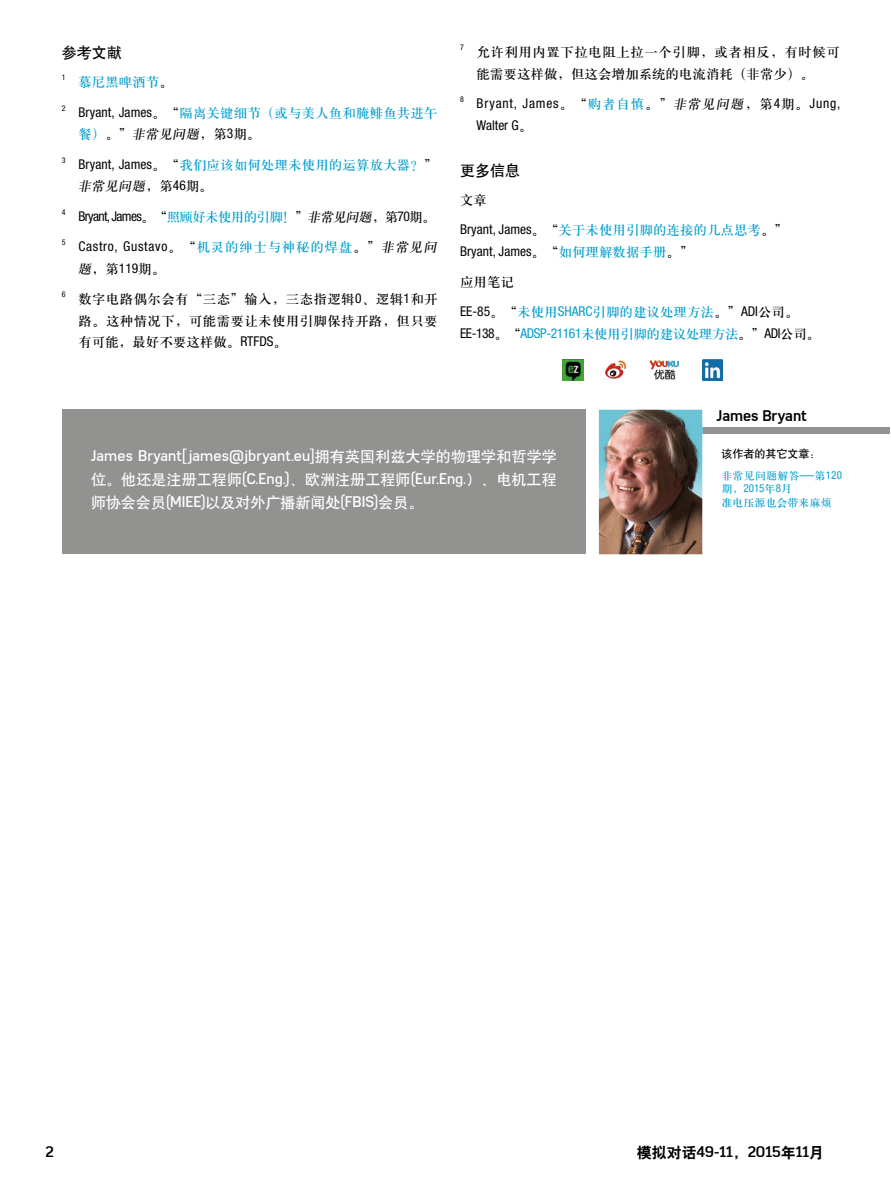
<style>
.page{position:relative;width:891px;height:1188px;background:#fff}
.page>*{position:absolute;margin:0;border:0;box-sizing:border-box;transform-origin:0 0}
.t1{font:15px/23.2px "H Yb 1 gj";letter-spacing:.005em;color:#fff}
.t2{font:500 15px "Azbuka Std";letter-spacing:.01em;color:#fff}
.t3{font:700 15px "Azbuka Std";color:#000}
.t4{font:15px "H Yb 1 gj";color:#000}
.t5{font:13.5px/21.8px "H Ya 3 gj";letter-spacing:.025em;color:#000;text-align:justify}
.t6{font:13.5px/21.8px "H Ya 3 gj";color:#009dce}
.t7{font:13.5px/21.8px "H Ya 3 gj";letter-spacing:-.03em;color:#009dce}
.t8{font:condensed 13.5px/21.8px "Helvetica Neue LT Std";letter-spacing:.06em;color:#000}
.t9{font:condensed 13.5px "Helvetica Neue LT Std";letter-spacing:-.05em;color:#000}
.t10{font:condensed 13.5px "Helvetica Neue LT Std";letter-spacing:.055em;color:#000}
.t11{font:condensed 13.5px "Helvetica Neue LT Std";color:#000}
.t12{font:11.1px "H Ya 3 gj";letter-spacing:.02em;color:#009dce}
.t13{font:11.1px "H Ya 3 gj";color:#009dce}
.t14{font:11.1px "H Yb 1 gj";color:#000}
.t15{font:condensed 11.1px "Helvetica Neue LT Std";color:#009dce}
.t16{font:condensed 7.8px "Helvetica Neue LT Std";color:#000}
.s1{color:#000}
.s2{font-family:"Helvetica Neue LT Std";font-stretch:condensed;color:#000}
.s3{font-style:italic;color:#000}
.s4{font-family:"H Ya 3 gj";font-stretch:normal}
.s5{font-family:"H Ya 3 gj";font-stretch:normal;color:#009dce}
.s6{font-family:"H Ya 3 gj";font-style:italic;font-stretch:normal}
.s7{font-style:italic}
.s8{font-family:"Helvetica Neue LT Std";font-stretch:condensed}
.s9{font-family:"H Yb 1 gj";font-weight:400}
.s10{font-family:"Azbuka Std";font-weight:500}
.s11{font-family:"H Yb 2 gj";font-weight:400}
</style>
<div class="page">
<div style="left:62px;top:410px;width:524px;height:144px;background:#929391"></div>
<img style="left:563px;top:359px;width:20px;height:22px">
<img style="left:604px;top:360px;width:23px;height:20px">
<img style="left:649px;top:360px;width:31px;height:20px">
<img style="left:702px;top:359px;width:21px;height:21px">
<div style="left:670px;top:427px;width:220px;height:6px;background:#929391"></div>
<img style="left:599px;top:410px;width:103px;height:144px">
<img style="left:670px;top:427px;width:32px;height:6px">
<p class="t4" style="left:62px;top:45px;width:61px">参考文献</p>
<p class="t16" style="left:62px;top:73px;width:5px">1</p>
<p class="t6" style="left:78px;top:72px;width:96px">慕尼黑啤酒节<span class="s1">。</span></p>
<p class="t16" style="left:62px;top:103px;width:5px">2</p>
<p class="t6" style="left:78px;top:102px;width:361px"><span class="s2">Bryant, James</span><span class="s1">。“</span>隔离关键细节（或与美人鱼和腌鲱鱼共进午餐）<span class="s1">。”</span><span class="s3">非常见问题</span><span class="s1">，第</span><span class="s2">3</span><span class="s1">期。</span></p>
<p class="t16" style="left:62px;top:155px;width:5px">3</p>
<p class="t6" style="left:78px;top:154px;width:361px"><span class="s2">Bryant, James</span><span class="s1">。“</span>我们应该如何处理未使用的运算放大器？<span class="s1">”</span><span class="s3">非常见问题</span><span class="s1">，第</span><span class="s2">46</span><span class="s1">期。</span></p>
<p class="t16" style="left:62px;top:207px;width:5px">4</p>
<p class="t9" style="left:78px;top:208px;width:359px">Bryant, James<span class="s4">。“</span><span class="s5">照顾好未使用的引脚！</span><span class="s4">”</span><span class="s6">非常见问题</span><span class="s4">，第</span>70<span class="s4">期。</span></p>
<p class="t16" style="left:62px;top:238px;width:5px">5</p>
<p class="t10" style="left:78px;top:238px;width:363px">Castro, Gustavo<span class="s4">。“</span><span class="s5">机灵的绅士与神秘的焊盘</span><span class="s4">。”</span><span class="s6">非常见问</span></p>
<p class="t5" style="left:78px;top:258px;width:89px"><span class="s7">题</span>，第<span class="s8">119</span>期。</p>
<p class="t16" style="left:62px;top:290px;width:5px">6</p>
<p class="t5" style="left:78px;top:288px;width:361px">数字电路偶尔会有“三态”输入，三态指逻辑<span class="s8">0</span>、逻辑<span class="s8">1</span>和开路。这种情况下，可能需要让未使用引脚保持开路，但只要有可能，最好不要这样做。<span class="s8">RTFDS</span>。</p>
<p class="t16" style="left:460px;top:43px;width:5px">7</p>
<p class="t5" style="left:477px;top:41px;width:365px">允许利用内置下拉电阻上拉一个引脚，或者相反，有时候可能需要这样做，但这会增加系统的电流消耗（非常少）。</p>
<p class="t16" style="left:460px;top:95px;width:5px">8</p>
<p class="t8" style="left:477px;top:92px;width:365px">Bryant, James<span class="s4">。“</span><span class="s5">购者自慎</span><span class="s4">。”</span><span class="s6">非常见问题</span><span class="s4">，第</span>4<span class="s4">期。</span>Jung,<br>Walter G<span class="s4">。</span></p>
<p class="t4" style="left:460px;top:163px;width:61px">更多信息</p>
<p class="t5" style="left:460px;top:189px;width:28px">文章</p>
<p class="t6" style="left:460px;top:219px;width:330px"><span class="s2">Bryant, James</span><span class="s1">。“</span>关于未使用引脚的连接的几点思考<span class="s1">。”</span></p>
<p class="t11" style="left:460px;top:243px;width:235px">Bryant, James<span class="s4">。“</span><span class="s5">如何理解数据手册</span><span class="s4">。”</span></p>
<p class="t5" style="left:460px;top:271px;width:55px">应用笔记</p>
<p class="t7" style="left:460px;top:301px;width:361px"><span class="s2">EE-85</span><span class="s1">。“</span>未使用<span class="s8">SHARC</span>引脚的建议处理方法<span class="s1">。”</span><span class="s2">ADI</span><span class="s1">公司。<br></span><span class="s2">EE-138</span><span class="s1">。“</span><span class="s8">ADSP-21161</span>未使用引脚的建议处理方法<span class="s1">。”</span><span class="s2">ADI</span><span class="s1">公司。</span></p>
<p class="t2" style="left:91px;top:447px;width:467px">James Bryant[ james@jbryant.eu]<span class="s9">拥有英国利兹大学的物理学和哲学学</span></p>
<p class="t1" style="left:91px;top:468px;width:467px">位。他还是注册工程师<span class="s10">(C.Eng.)</span>、欧洲注册工程师<span class="s10">(Eur.Eng.</span>）、电机工程师协会会员<span class="s10">(MIEE)</span>以及对外广播新闻处<span class="s10">(FBIS)</span>会员。</p>
<p class="t3" style="left:717px;top:407px;width:92px">James Bryant</p>
<p class="t14" style="left:721px;top:448px;width:101px">该作者的其它文章：</p>
<p class="t12" style="left:721px;top:470px;width:122px">非常见问题解答—第<span class="s8">120</span></p>
<p class="t15" style="left:721px;top:482px;width:72px"><span class="s4">期，</span>2015<span class="s4">年</span>8<span class="s4">月</span></p>
<p class="t13" style="left:721px;top:497px;width:112px">准电压源也会带来麻烦</p>
<p class="t3" style="left:46px;top:1142px;width:10px">2</p>
<p class="t3" style="left:637px;top:1142px;width:189px"><span class="s11">模拟对话</span>49-11<span class="s11">，</span>2015<span class="s11">年</span>11<span class="s11">月</span></p>
</div>
